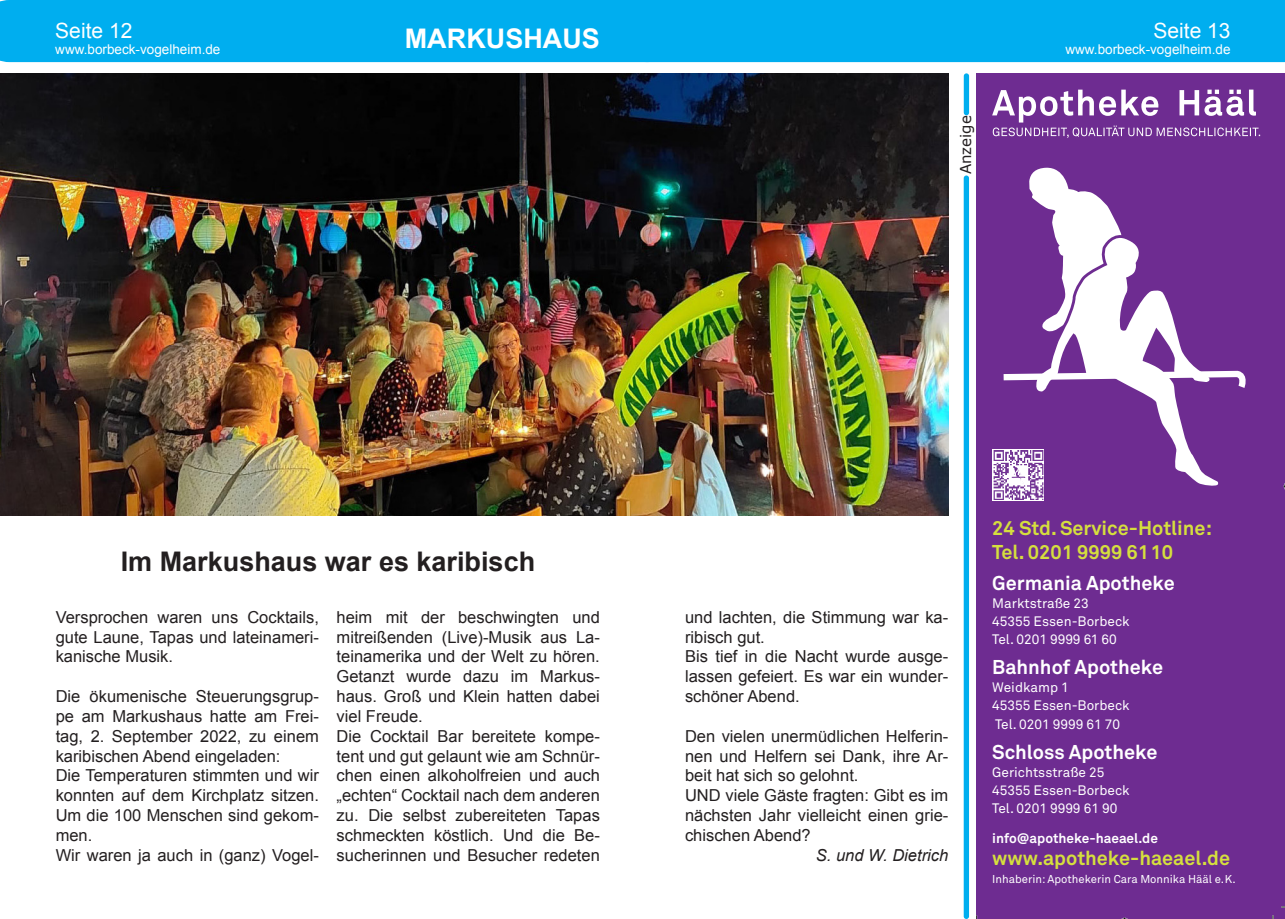
<style>
.page{position:relative;width:1285px;height:919px;background:#fff}
.page>*{position:absolute;margin:0;border:0;box-sizing:border-box;transform-origin:0 0}
.t1{font:700 27px "Arial";color:#231f20}
.t2{font:700 27px "Arial";color:#fff}
.t3{font:21px "Arial";color:#fff}
.t4{font:700 19.8px/24px "Akkurat Pro";color:#d5df3e}
.t5{font:700 19.8px "Akkurat Pro";color:#fff}
.t6{font:16.5px/19.8px "Arial";color:#231f20;text-align:justify}
.t7{font:italic 16.5px "Arial";color:#231f20}
.t8{font:15px "Verdana";color:#231f20}
.t9{font:13.65px/18.1px "Akkurat Pro";color:#fff}
.t10{font:700 13.65px "Akkurat Pro";color:#fff}
.t11{font:13.5px "Arial";color:#fff}
.t12{font:11.25px "Akkurat Pro";color:#fff}
</style>
<div class="page">
<div style="left:0;top:0;width:1284px;height:62px;background:#00aeef"></div>
<div style="left:976px;top:73px;width:308px;height:845px;background:#6e2c91"></div>
<svg style="left:1029px;top:167px;width:91px;height:63px"></svg>
<svg style="left:1042px;top:230px;width:177px;height:258px"></svg>
<svg style="left:1003px;top:367px;width:243px;height:26px"></svg>
<svg style="left:992px;top:90px;width:267px;height:48px"></svg>
<div style="left:992px;top:448px;width:51px;height:52px;background:#fff"></div>
<img style="left:993px;top:450px;width:50px;height:49px">
<svg style="left:1011px;top:466px;width:13px;height:17px"></svg>
<svg style="left:1116px;top:917px;width:16px;height:2px"></svg>
<svg style="left:1283px;top:478px;width:2px;height:16px"></svg>
<div style="left:963px;top:73px;width:5px;height:42px;background:#00aeef;border-radius:3px"></div>
<div style="left:963px;top:175px;width:5px;height:743px;background:#00aeef;border-radius:3px"></div>
<img style="left:0;top:73px;width:948px;height:443px">
<p class="t3" style="left:55px;top:17px;width:79px">Seite 12</p>
<p class="t11" style="left:55px;top:41px;width:167px">www.borbeck-vogelheim.de</p>
<p class="t2" style="left:405px;top:21px;width:196px">MARKUSHAUS</p>
<p class="t8" style="left:955px;top:174px;width:60px;rotate:-90deg">Anzeige</p>
<p class="t3" style="left:1153px;top:17px;width:79px">Seite 13</p>
<p class="t11" style="left:1065px;top:41px;width:167px">www.borbeck-vogelheim.de</p>
<p class="t1" style="left:121px;top:544px;width:416px">Im Markushaus war es karibisch</p>
<p class="t6" style="left:56px;top:607px;width:265px">Versprochen waren uns Cocktails, gute Laune, Tapas und lateinameri&shy;kanische Musik.</p>
<p class="t6" style="left:56px;top:686px;width:265px">Die ökumenische Steuerungsgrup&shy;pe am Markushaus hatte am Frei&shy;tag, 2. September 2022, zu einem karibischen Abend eingeladen:</p>
<p class="t6" style="left:56px;top:765px;width:265px">Die Temperaturen stimmten und wir konnten auf dem Kirchplatz sitzen.<br>Um die 100 Menschen sind gekom&shy;men.</p>
<p class="t6" style="left:56px;top:845px;width:265px">Wir waren ja auch in (ganz) Vogel-</p>
<p class="t6" style="left:336px;top:607px;width:265px">heim mit der beschwingten und mitreißenden (Live)-Musik aus La&shy;teinamerika und der Welt zu hören.<br>Getanzt wurde dazu im Markus&shy;haus. Groß und Klein hatten dabei viel Freude.</p>
<p class="t6" style="left:336px;top:726px;width:265px">Die Cocktail Bar bereitete kompe&shy;tent und gut gelaunt wie am Schnür&shy;chen einen alkoholfreien und auch „echten“ Cocktail nach dem anderen zu. Die selbst zubereiteten Tapas schmeckten köstlich. Und die Be&shy;sucherinnen und Besucher redeten</p>
<p class="t6" style="left:685px;top:607px;width:265px">und lachten, die Stimmung war ka&shy;ribisch gut.</p>
<p class="t6" style="left:685px;top:647px;width:265px">Bis tief in die Nacht wurde ausge&shy;lassen gefeiert. Es war ein wunder&shy;schöner Abend.</p>
<p class="t6" style="left:685px;top:726px;width:265px">Den vielen unermüdlichen Helferin&shy;nen und Helfern sei Dank, ihre Ar&shy;beit hat sich so gelohnt.</p>
<p class="t6" style="left:685px;top:785px;width:265px">UND viele Gäste fragten: Gibt es im nächsten Jahr vielleicht einen grie&shy;chischen Abend?</p>
<p class="t7" style="left:815px;top:844px;width:134px">S. und W. Dietrich</p>
<p class="t4" style="left:992px;top:516px;width:221px">24 Std. Service-Hotline:<br>Tel. 0201 9999 61 10</p>
<p class="t5" style="left:992px;top:570px;width:184px">Germania Apotheke</p>
<p class="t9" style="left:992px;top:594px;width:139px">Marktstraße 23<br>45355 Essen-Borbeck<br>Tel. 0201 9999 61 60</p>
<p class="t5" style="left:992px;top:654px;width:172px">Bahnhof Apotheke</p>
<p class="t9" style="left:992px;top:678px;width:139px">Weidkamp 1<br>45355 Essen-Borbeck<br>Tel. 0201 9999 61 70</p>
<p class="t5" style="left:992px;top:739px;width:167px">Schloss Apotheke</p>
<p class="t9" style="left:992px;top:763px;width:139px">Gerichtsstraße 25<br>45355 Essen-Borbeck<br>Tel. 0201 9999 61 90</p>
<p class="t10" style="left:992px;top:830px;width:167px">info@apotheke-haeael.de</p>
<p class="t4" style="left:992px;top:845px;width:239px">www.apotheke-haeael.de</p>
<p class="t12" style="left:992px;top:872px;width:245px">Inhaberin: Apothekerin Cara Monnika Hääl e.K.</p>
</div>
